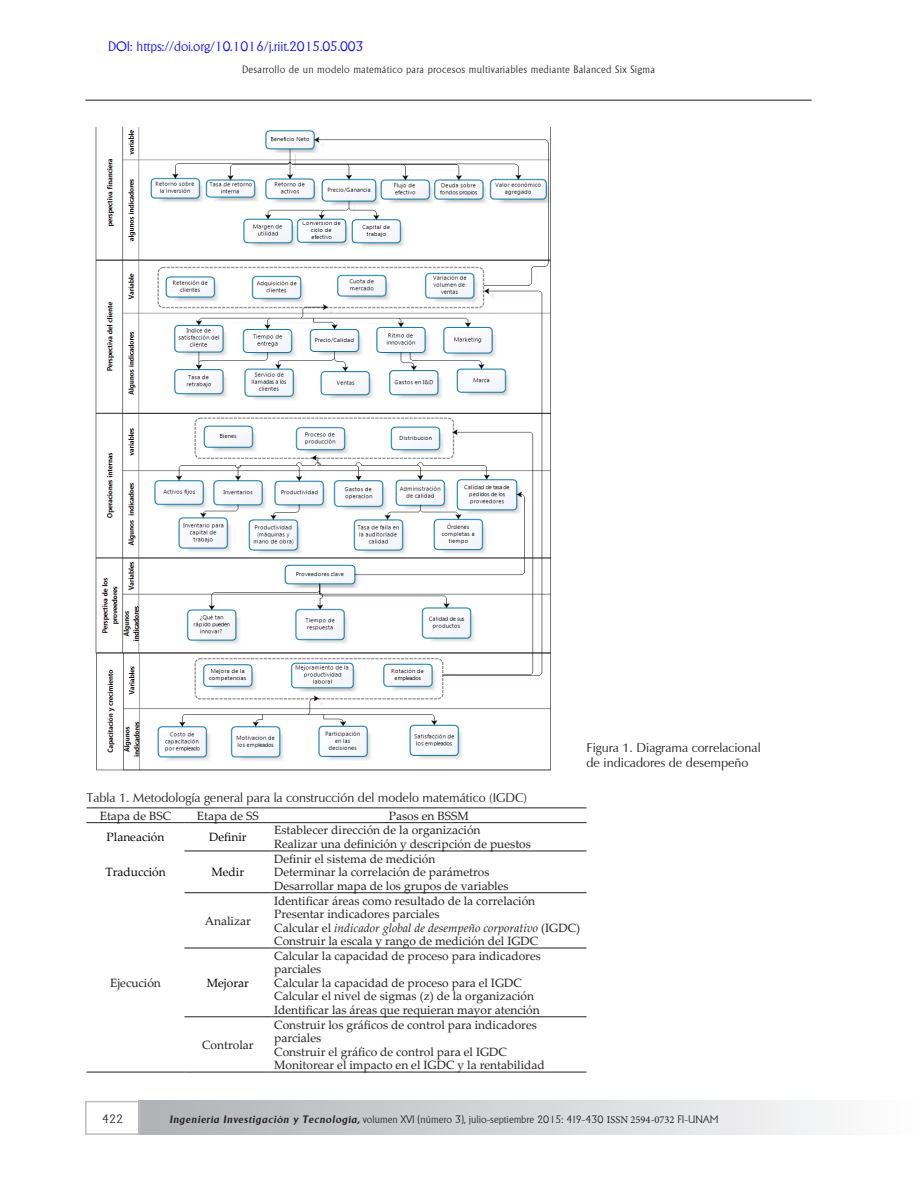
<style>
.page{position:relative;width:918px;height:1188px;background:#fff}
.page>*{position:absolute;margin:0;border:0;box-sizing:border-box;transform-origin:0 0}
.t1{font:300 13.5px "Adelon";color:#00f}
.t2{font:12.75px/15px "Zapf Humanist 601 BT";color:#231f20}
.t3{font:12px/13.5px "Palatino Linotype";color:#231f20}
.t4{font:12px "Palatino Linotype";color:#040503}
.t5{font:300 12px "Adelon";color:#231f20}
.t6{font:300 10.5px "Adelon";color:#231f20}
.t7{font:300 10.5px "Adelon";letter-spacing:.025em;color:#231f20}
.s1{font-style:italic}
.s2{font-weight:600;font-style:italic}
.s3{font-family:"Minion Pro";font-weight:400}
</style>
<div class="page">
<div style="left:138px;top:1101px;width:780px;height:34px;background:linear-gradient(to right,#b0b1b5,#fdfefe)"></div>
<hr style="left:85px;top:100px;width:727px;height:1px;background:#231f20">
<div style="left:85px;top:1101px;width:55px;height:34px;border:2px solid #bcbdc0"></div>
<img style="left:95px;top:128px;width:456px;height:643px">
<hr style="left:87px;top:808px;width:97px;height:1px;background:#231f20">
<hr style="left:184px;top:808px;width:87px;height:1px;background:#231f20">
<hr style="left:271px;top:808px;width:315px;height:1px;background:#231f20">
<hr style="left:87px;top:822px;width:97px;height:1px;background:#231f20">
<hr style="left:184px;top:822px;width:87px;height:1px;background:#231f20">
<hr style="left:271px;top:822px;width:315px;height:1px;background:#231f20">
<hr style="left:87px;top:1072px;width:97px;height:1px;background:#231f20">
<hr style="left:184px;top:1072px;width:87px;height:1px;background:#231f20">
<hr style="left:271px;top:1072px;width:315px;height:1px;background:#231f20">
<hr style="left:184px;top:851px;width:87px;height:1px;background:#231f20">
<hr style="left:271px;top:851px;width:315px;height:1px;background:#231f20">
<hr style="left:184px;top:892px;width:87px;height:1px;background:#231f20">
<hr style="left:271px;top:892px;width:315px;height:1px;background:#231f20">
<hr style="left:184px;top:948px;width:87px;height:1px;background:#231f20">
<hr style="left:271px;top:948px;width:315px;height:1px;background:#231f20">
<hr style="left:184px;top:1017px;width:87px;height:1px;background:#231f20">
<hr style="left:271px;top:1017px;width:315px;height:1px;background:#231f20">
<p class="t1" style="left:108px;top:38px;width:257px">DOI: https://doi.org/10.1016/j.riit.2015.05.003</p>
<p class="t7" style="left:242px;top:63px;width:414px">Desarrollo de un modelo matemático para procesos multivariables mediante Balanced Six Sigma</p>
<p class="t2" style="left:87px;top:790px;width:442px">Tabla 1. Metodología general para la construcción del modelo matemático (IGDC)</p>
<p class="t3" style="left:100px;top:808px;width:73px">Etapa de BSC</p>
<p class="t3" style="left:197px;top:808px;width:64px">Etapa de SS</p>
<p class="t3" style="left:389px;top:808px;width:81px">Pasos en BSSM</p>
<p class="t4" style="left:107px;top:829px;width:59px">Planeación</p>
<p class="t4" style="left:209px;top:829px;width:39px">Definir</p>
<p class="t3" style="left:274px;top:823px;width:258px">Establecer dirección de la organización<br>Realizar una definición y descripción de puestos</p>
<p class="t4" style="left:105px;top:864px;width:62px">Traducción</p>
<p class="t4" style="left:212px;top:864px;width:34px">Medir</p>
<p class="t3" style="left:274px;top:851px;width:236px">Definir el sistema de medición<br>Determinar la correlación de parámetros<br>Desarrollar mapa de los grupos de variables</p>
<p class="t2" style="left:586px;top:740px;width:176px">Figura 1. Diagrama correlacional de indicadores de desempeño</p>
<p class="t3" style="left:205px;top:913px;width:48px">Analizar</p>
<p class="t3" style="left:110px;top:975px;width:52px">Ejecución</p>
<p class="t4" style="left:207px;top:974px;width:43px">Mejorar</p>
<p class="t3" style="left:202px;top:1038px;width:53px">Controlar</p>
<p class="t3" style="left:274px;top:893px;width:307px">Identificar áreas como resultado de la correlación Presentar indicadores parciales<br>Calcular el <span class="s1">indicador global de desempeño corporativo</span> (IGDC)<br>Construir la escala y rango de medición del IGDC</p>
<p class="t3" style="left:274px;top:948px;width:268px">Calcular la capacidad de proceso para indicadores parciales<br>Calcular la capacidad de proceso para el IGDC Calcular el nivel de sigmas (z) de la organización Identificar las áreas que requieran mayor atención</p>
<p class="t3" style="left:274px;top:1017px;width:272px">Construir los gráficos de control para indicadores parciales<br>Construir el gráfico de control para el IGDC Monitorear el impacto en el IGDC y la rentabilidad</p>
<p class="t5" style="left:102px;top:1112px;width:22px">422</p>
<p class="t6" style="left:169px;top:1113px;width:551px"><span class="s2">Ingeniería Investigación y Tecnología,</span> volumen XVI (número 3), julio-septiembre 2015: 419-430 <span class="s3">ISSN 2594-0732</span> FI-UNAM</p>
</div>
